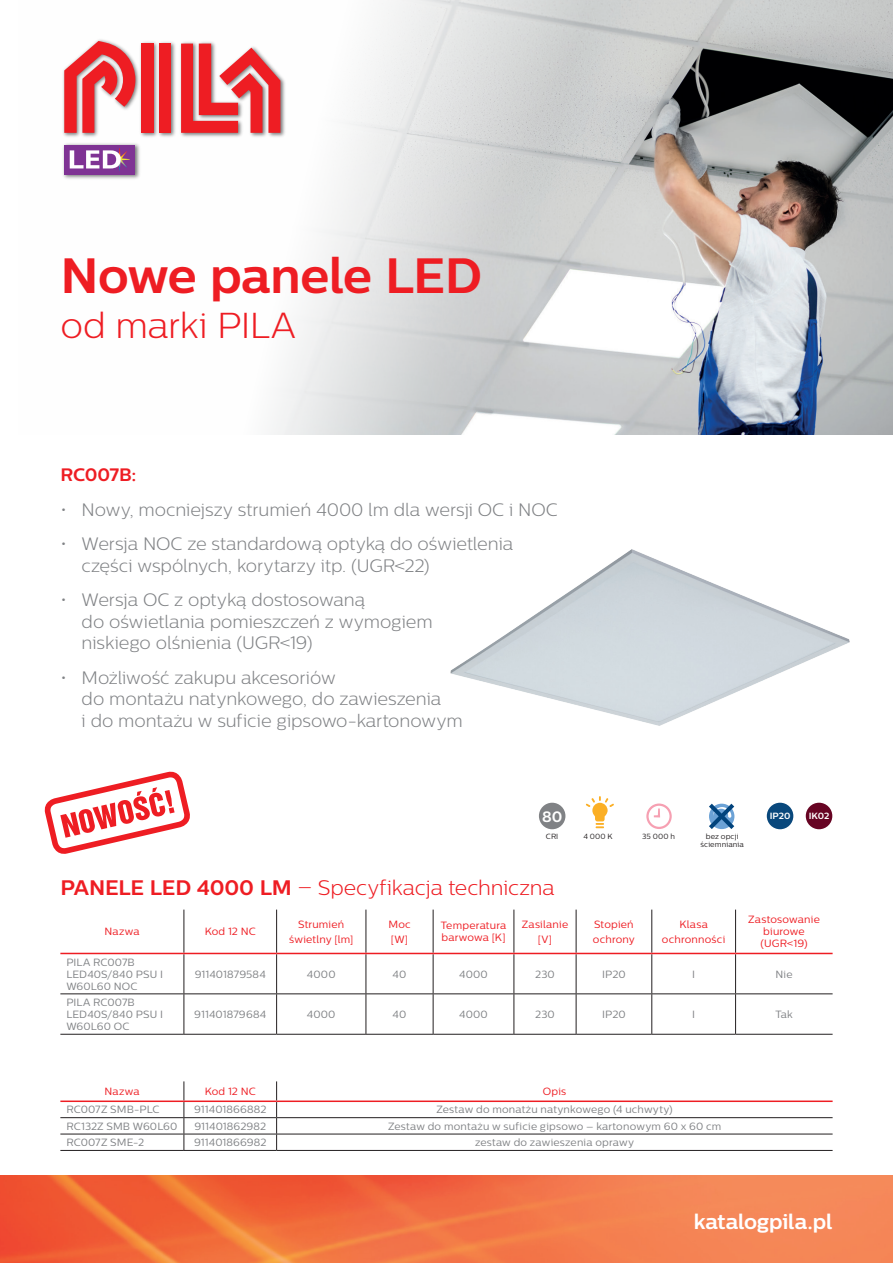
<style>
.page{position:relative;width:893px;height:1263px;background:#fff}
.page>*{position:absolute;margin:0;border:0;box-sizing:border-box;transform-origin:0 0}
.t1{font:700 49.5px "Centrale Sans";letter-spacing:-.015em;color:#ee1d23}
.t2{font:300 36px "Centrale Sans";letter-spacing:-.01em;color:#ee1d23}
.t3{font:300 21px "Centrale Sans";letter-spacing:-.005em;color:#ee1d23}
.t4{font:700 21px "Centrale Sans";letter-spacing:-.005em;color:#fff}
.t5{font:300 18px/21.6px "Centrale Sans";letter-spacing:-.005em;color:#808285}
.t6{font:700 18px "Centrale Sans";letter-spacing:-.015em;color:#ee1d23}
.t7{font:700 15px "Centrale Sans";color:#fff}
.t8{font:10.5px/12px "Centrale Sans";letter-spacing:.015em;color:#808285}
.t9{font:10.5px/14.1px "Centrale Sans";letter-spacing:.02em;color:#ee1d23;text-align:center}
.t10{font:700 9px "Centrale Sans";letter-spacing:.005em;color:#fff}
.t11{font:7.5px/8.2px "Centrale Sans";letter-spacing:.01em;color:#231f20;text-align:center}
.s1{font-weight:700}
</style>
<div class="page">
<img style="left:270px;top:0;width:623px;height:434px">
<svg style="left:646px;top:803px;width:26px;height:26px"></svg>
<div style="left:806px;top:803px;width:26px;height:26px;background:#670423;border-radius:50%"></div>
<div style="left:767px;top:803px;width:26px;height:26px;background:#09487c;border-radius:50%"></div>
<div style="left:539px;top:803px;width:26px;height:26px;background:#808285;border-radius:50%"></div>
<img style="left:63px;top:37px;width:225px;height:102px">
<svg style="left:64px;top:41px;width:71px;height:92px"></svg>
<div style="left:141px;top:44px;width:13px;height:89px;background:#ee1d23"></div>
<div style="left:159px;top:44px;width:12px;height:89px;background:#ee1d23"></div>
<svg style="left:181px;top:44px;width:99px;height:89px"></svg>
<img style="left:63px;top:143px;width:77px;height:36px">
<div style="left:64px;top:145px;width:71px;height:30px;background:#7f3394"></div>
<svg style="left:70px;top:148px;width:60px;height:23px"></svg>
<img style="left:0;top:1175px;width:893px;height:88px">
<img style="left:450px;top:549px;width:400px;height:177px">
<hr style="left:184px;top:909px;width:1px;height:44px;background:#231f20">
<hr style="left:276px;top:909px;width:1px;height:44px;background:#231f20">
<hr style="left:366px;top:909px;width:1px;height:44px;background:#231f20">
<hr style="left:433px;top:909px;width:1px;height:44px;background:#231f20">
<hr style="left:514px;top:909px;width:1px;height:44px;background:#231f20">
<hr style="left:576px;top:909px;width:1px;height:44px;background:#231f20">
<hr style="left:651px;top:909px;width:1px;height:44px;background:#231f20">
<hr style="left:735px;top:909px;width:1px;height:44px;background:#231f20">
<hr style="left:184px;top:954px;width:1px;height:39px;background:#231f20">
<hr style="left:276px;top:954px;width:1px;height:39px;background:#231f20">
<hr style="left:366px;top:954px;width:1px;height:39px;background:#231f20">
<hr style="left:433px;top:954px;width:1px;height:39px;background:#231f20">
<hr style="left:514px;top:954px;width:1px;height:39px;background:#231f20">
<hr style="left:576px;top:954px;width:1px;height:39px;background:#231f20">
<hr style="left:651px;top:954px;width:1px;height:39px;background:#231f20">
<hr style="left:735px;top:954px;width:1px;height:39px;background:#231f20">
<hr style="left:60px;top:993px;width:124px;height:1px;background:#231f20">
<hr style="left:184px;top:993px;width:93px;height:1px;background:#231f20">
<hr style="left:184px;top:994px;width:1px;height:40px;background:#231f20">
<hr style="left:277px;top:993px;width:89px;height:1px;background:#231f20">
<hr style="left:276px;top:994px;width:1px;height:40px;background:#231f20">
<hr style="left:366px;top:993px;width:67px;height:1px;background:#231f20">
<hr style="left:366px;top:994px;width:1px;height:40px;background:#231f20">
<hr style="left:433px;top:993px;width:81px;height:1px;background:#231f20">
<hr style="left:433px;top:994px;width:1px;height:40px;background:#231f20">
<hr style="left:514px;top:993px;width:62px;height:1px;background:#231f20">
<hr style="left:514px;top:994px;width:1px;height:40px;background:#231f20">
<hr style="left:576px;top:993px;width:76px;height:1px;background:#231f20">
<hr style="left:576px;top:994px;width:1px;height:40px;background:#231f20">
<hr style="left:652px;top:993px;width:84px;height:1px;background:#231f20">
<hr style="left:651px;top:994px;width:1px;height:40px;background:#231f20">
<hr style="left:736px;top:993px;width:97px;height:1px;background:#231f20">
<hr style="left:735px;top:994px;width:1px;height:40px;background:#231f20">
<hr style="left:60px;top:1034px;width:124px;height:1px;background:#231f20">
<hr style="left:184px;top:1034px;width:93px;height:1px;background:#231f20">
<hr style="left:277px;top:1034px;width:89px;height:1px;background:#231f20">
<hr style="left:366px;top:1034px;width:67px;height:1px;background:#231f20">
<hr style="left:433px;top:1034px;width:81px;height:1px;background:#231f20">
<hr style="left:514px;top:1034px;width:62px;height:1px;background:#231f20">
<hr style="left:576px;top:1034px;width:76px;height:1px;background:#231f20">
<hr style="left:652px;top:1034px;width:84px;height:1px;background:#231f20">
<hr style="left:736px;top:1034px;width:97px;height:1px;background:#231f20">
<hr style="left:60px;top:953px;width:124px;height:1px;background:#ee1d23">
<hr style="left:184px;top:953px;width:93px;height:1px;background:#ee1d23">
<hr style="left:277px;top:953px;width:89px;height:1px;background:#ee1d23">
<hr style="left:366px;top:953px;width:67px;height:1px;background:#ee1d23">
<hr style="left:433px;top:953px;width:81px;height:1px;background:#ee1d23">
<hr style="left:514px;top:953px;width:62px;height:1px;background:#ee1d23">
<hr style="left:576px;top:953px;width:76px;height:1px;background:#ee1d23">
<hr style="left:652px;top:953px;width:84px;height:1px;background:#ee1d23">
<hr style="left:736px;top:953px;width:97px;height:1px;background:#ee1d23">
<hr style="left:60px;top:1117px;width:124px;height:1px;background:#231f20">
<hr style="left:184px;top:1117px;width:93px;height:1px;background:#231f20">
<hr style="left:277px;top:1117px;width:556px;height:1px;background:#231f20">
<hr style="left:60px;top:1134px;width:124px;height:1px;background:#231f20">
<hr style="left:184px;top:1134px;width:93px;height:1px;background:#231f20">
<svg style="left:184px;top:1081px;width:1px;height:69px"></svg>
<hr style="left:277px;top:1134px;width:556px;height:1px;background:#231f20">
<svg style="left:276px;top:1081px;width:1px;height:69px"></svg>
<hr style="left:60px;top:1150px;width:124px;height:1px;background:#231f20">
<hr style="left:184px;top:1150px;width:93px;height:1px;background:#231f20">
<hr style="left:277px;top:1150px;width:556px;height:1px;background:#231f20">
<hr style="left:60px;top:1100px;width:124px;height:2px;background:#ee1d23">
<hr style="left:184px;top:1100px;width:93px;height:2px;background:#ee1d23">
<hr style="left:277px;top:1100px;width:556px;height:2px;background:#ee1d23">
<svg style="left:46px;top:773px;width:143px;height:81px"></svg>
<svg style="left:709px;top:804px;width:25px;height:25px"></svg>
<svg style="left:586px;top:796px;width:28px;height:32px"></svg>
<h1 class="t1" style="left:60px;top:245px;width:423px">Nowe panele LED</h1>
<h2 class="t2" style="left:60px;top:305px;width:237px">od marki PILA</h2>
<h3 class="t6" style="left:60px;top:464px;width:77px">RC007B:</h3>
<h3 class="t5" style="left:60px;top:498px;width:499px">• Nowy, mocniejszy strumień 4000 lm dla wersji OC i NOC</h3>
<h3 class="t5" style="left:82px;top:533px;width:433px;text-indent:-21px">• Wersja NOC ze standardową optyką do oświetlenia części wspólnych, korytarzy itp. (UGR&lt;22)</h3>
<h3 class="t5" style="left:82px;top:589px;width:353px;text-indent:-21px">• Wersja OC z optyką dostosowaną<br>do oświetlania pomieszczeń z wymogiem niskiego olśnienia (UGR&lt;19)</h3>
<h3 class="t5" style="left:82px;top:666px;width:383px;text-indent:-21px">• Możliwość zakupu akcesoriów<br>do montażu natynkowego, do zawieszenia<br>i do montażu w suficie gipsowo-kartonowym</h3>
<h3 class="t7" style="left:542px;top:807px;width:22px">80</h3>
<p class="t10" style="left:770px;top:810px;width:22px">IP20</p>
<p class="t10" style="left:809px;top:810px;width:22px">IK02</p>
<p class="t11" style="left:546px;top:832px;width:14px">CRI</p>
<p class="t11" style="left:584px;top:832px;width:31px">4 000 K</p>
<p class="t11" style="left:642px;top:832px;width:34px">35 000 h</p>
<p class="t11" style="left:700px;top:832px;width:45px">bez opcji ściemniania</p>
<h3 class="t3" style="left:60px;top:876px;width:496px"><span class="s1">PANELE LED 4000 LM</span> – Specyfikacja techniczna</h3>
<p class="t9" style="left:105px;top:924px;width:37px">Nazwa</p>
<p class="t9" style="left:205px;top:924px;width:53px">Kod 12 NC</p>
<p class="t9" style="left:289px;top:917px;width:66px">Strumień świetlny [lm]</p>
<p class="t9" style="left:388px;top:917px;width:24px;text-align:left">Moc [W]</p>
<p class="t9" style="left:441px;top:920px;width:67px;line-height:12px;text-align:left">Temperatura barwowa [K]</p>
<p class="t9" style="left:522px;top:917px;width:48px">Zasilanie [V]</p>
<p class="t9" style="left:593px;top:917px;width:43px;text-align:left">Stopień ochrony</p>
<p class="t9" style="left:662px;top:917px;width:65px">Klasa ochronności</p>
<p class="t9" style="left:748px;top:914px;width:73px;line-height:12px">Zastosowanie biurowe (UGR&lt;19)</p>
<p class="t8" style="left:66px;top:956px;width:98px">PILA RC007B<br>LED40S/840 PSU I<br>W60L60 NOC</p>
<p class="t8" style="left:195px;top:968px;width:73px">911401879584</p>
<p class="t8" style="left:307px;top:968px;width:30px">4000</p>
<p class="t8" style="left:393px;top:968px;width:15px">40</p>
<p class="t8" style="left:459px;top:968px;width:30px">4000</p>
<p class="t8" style="left:535px;top:968px;width:21px">230</p>
<p class="t8" style="left:602px;top:968px;width:25px">IP20</p>
<p class="t8" style="left:692px;top:968px;width:4px">I</p>
<p class="t8" style="left:775px;top:968px;width:19px">Nie</p>
<p class="t8" style="left:66px;top:996px;width:98px">PILA RC007B<br>LED40S/840 PSU I<br>W60L60 OC</p>
<p class="t8" style="left:194px;top:1008px;width:73px">911401879684</p>
<p class="t8" style="left:307px;top:1008px;width:30px">4000</p>
<p class="t8" style="left:393px;top:1008px;width:15px">40</p>
<p class="t8" style="left:459px;top:1008px;width:30px">4000</p>
<p class="t8" style="left:535px;top:1008px;width:21px">230</p>
<p class="t8" style="left:602px;top:1008px;width:25px">IP20</p>
<p class="t8" style="left:692px;top:1008px;width:4px">I</p>
<p class="t8" style="left:775px;top:1008px;width:19px">Tak</p>
<p class="t9" style="left:105px;top:1084px;width:37px">Nazwa</p>
<p class="t9" style="left:205px;top:1084px;width:53px">Kod 12 NC</p>
<p class="t9" style="left:543px;top:1084px;width:25px">Opis</p>
<p class="t8" style="left:66px;top:1103px;width:95px">RC007Z SMB-PLC</p>
<p class="t8" style="left:194px;top:1103px;width:74px">911401866882</p>
<p class="t8" style="left:436px;top:1103px;width:238px">Zestaw do monatżu natynkowego (4 uchwyty)</p>
<p class="t8" style="left:66px;top:1120px;width:113px">RC132Z SMB W60L60</p>
<p class="t8" style="left:194px;top:1120px;width:73px">911401862982</p>
<p class="t8" style="left:388px;top:1120px;width:335px">Zestaw do montażu w suficie gipsowo – kartonowym 60 x 60 cm</p>
<p class="t8" style="left:66px;top:1136px;width:79px">RC007Z SME-2</p>
<p class="t8" style="left:194px;top:1136px;width:74px">911401866982</p>
<p class="t8" style="left:475px;top:1136px;width:161px">zestaw do zawieszenia oprawy</p>
<h3 class="t4" style="left:694px;top:1208px;width:140px">katalogpila.pl</h3>
</div>
